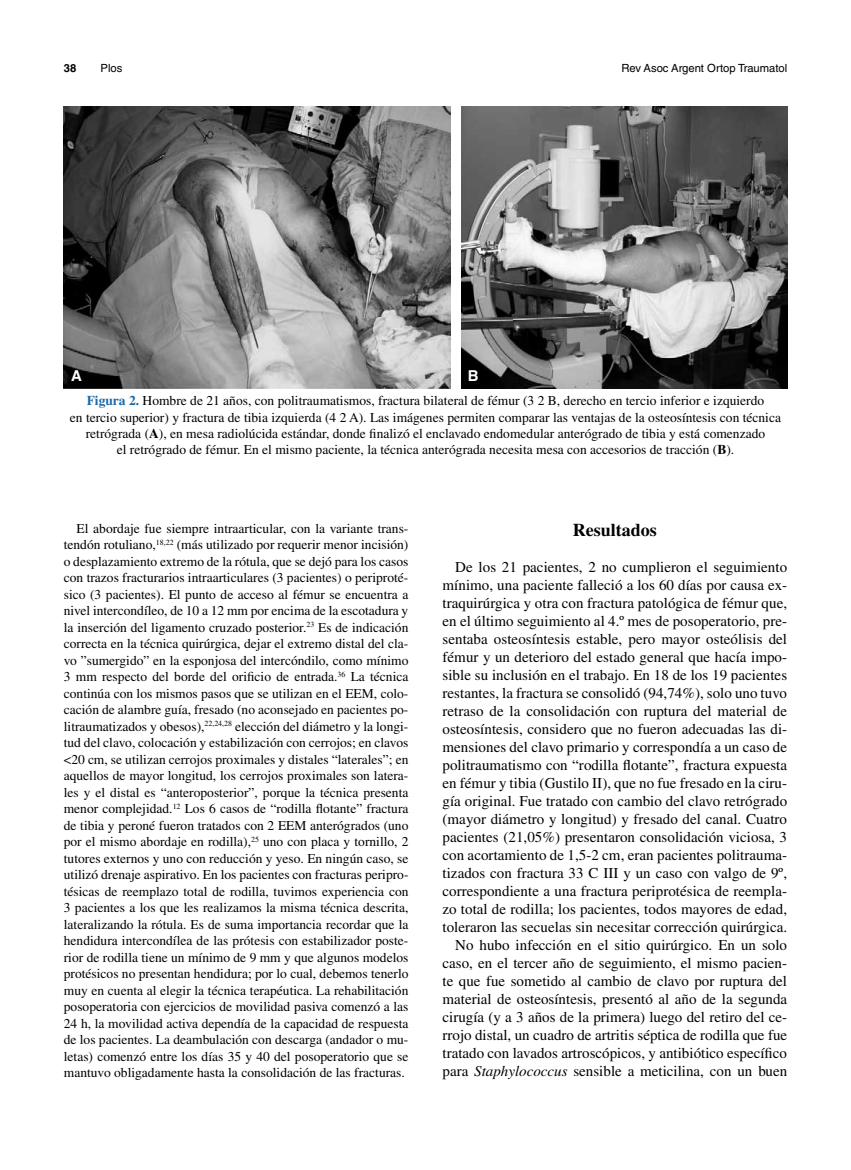
<style>
.page{position:relative;width:851px;height:1170px;background:#fff}
.page>*{position:absolute;margin:0;border:0;box-sizing:border-box;transform-origin:0 0}
.t1{font:700 18px "Times LT Std";color:#000}
.t2{font:15px/18px "Times LT Std";letter-spacing:.005em;color:#000;text-align:right}
.t3{font:700 15px "Helvetica LT Std";color:#fff}
.t4{font:13.5px/16.5px "Times LT Std";color:#000;text-align:justify}
.t5{font:11.25px "Helvetica LT Std";color:#000}
.t6{font:700 11.25px "Helvetica LT Std";color:#000}
.s1{font-weight:700;color:#1d68a6}
.s2{font-weight:700}
.s3{font-style:italic}
</style>
<div class="page">
<img style="left:64px;top:106px;width:386px;height:283px">
<img style="left:461px;top:106px;width:326px;height:283px">
<p class="t6" style="left:64px;top:61px;width:14px">38</p>
<p class="t5" style="left:101px;top:61px;width:23px">Plos</p>
<p class="t5" style="left:621px;top:61px;width:167px">Rev Asoc Argent Ortop Traumatol</p>
<p class="t3" style="left:71px;top:367px;width:12px">A</p>
<p class="t3" style="left:467px;top:367px;width:12px">B</p>
<p class="t4" style="left:70px;top:392px;width:712px;text-align:center"><span class="s1">Figura 2.</span> Hombre de 21 años, con politraumatismos, fractura bilateral de fémur (3 2 B, derecho en tercio inferior e izquierdo<br>en tercio superior) y fractura de tibia izquierda (4 2 A). Las imágenes permiten comparar las ventajas de la osteosíntesis con técnica retrógrada (<span class="s2">A</span>), en mesa radiolúcida estándar, donde finalizó el enclavado endomedular anterógrado de tibia y está comenzado<br>el retrógrado de fémur. En el mismo paciente, la técnica anterógrada necesita mesa con accesorios de tracción (<span class="s2">B</span>).</p>
<p class="t4" style="left:64px;top:519px;width:346px;text-indent:13px">El abordaje fue siempre intraarticular, con la variante trans&shy;tendón rotuliano,<sup>18,22</sup> (más utilizado por requerir menor incisión) o desplazamiento extremo de la rótula, que se dejó para los casos con trazos fracturarios intraarticulares (3 pacientes) o periproté&shy;sico (3 pacientes). El punto de acceso al fémur se encuentra a nivel intercondíleo, de 10 a 12 mm por encima de la escotadura y la inserción del ligamento cruzado posterior.<sup>23</sup> Es de indicación correcta en la técnica quirúrgica, dejar el extremo distal del cla&shy;vo ”sumergido” en la esponjosa del intercóndilo, como mínimo 3 mm respecto del borde del orificio de entrada.<sup>36</sup> La técnica continúa con los mismos pasos que se utilizan en el EEM, colo&shy;cación de alambre guía, fresado (no aconsejado en pacientes po&shy;litraumatizados y obesos),<sup>22,24,28</sup> elección del diámetro y la longi&shy;tud del clavo, colocación y estabilización con cerrojos; en clavos &lt;20 cm, se utilizan cerrojos proximales y distales “laterales”; en aquellos de mayor longitud, los cerrojos proximales son latera&shy;les y el distal es “anteroposterior”, porque la técnica presenta menor complejidad.<sup>12</sup> Los 6 casos de “rodilla flotante” fractura de tibia y peroné fueron tratados con 2 EEM anterógrados (uno por el mismo abordaje en rodilla),<sup>25</sup> uno con placa y tornillo, 2 tutores externos y uno con reducción y yeso. En ningún caso, se utilizó drenaje aspirativo. En los pacientes con fracturas peripro&shy;tésicas de reemplazo total de rodilla, tuvimos experiencia con 3 pacientes a los que les realizamos la misma técnica descrita, lateralizando la rótula. Es de suma importancia recordar que la hendidura intercondílea de las prótesis con estabilizador poste&shy;rior de rodilla tiene un mínimo de 9 mm y que algunos modelos protésicos no presentan hendidura; por lo cual, debemos tenerlo muy en cuenta al elegir la técnica terapéutica. La rehabilitación posoperatoria con ejercicios de movilidad pasiva comenzó a las 24 h, la movilidad activa dependía de la capacidad de respuesta de los pacientes. La deambulación con descarga (andador o mu&shy;letas) comenzó entre los días 35 y 40 del posoperatorio que se mantuvo obligadamente hasta la consolidación de las fracturas.</p>
<h1 class="t1" style="left:572px;top:518px;width:86px">Resultados</h1>
<p class="t2" style="left:442px;top:557px;width:346px">De los 21 pacientes, 2 no cumplieron el seguimiento mínimo, una paciente falleció a los 60 días por causa ex&shy;traquirúrgica y otra con fractura patológica de fémur que, en el último seguimiento al 4.º mes de posoperatorio, pre&shy;sentaba osteosíntesis estable, pero mayor osteólisis del fémur y un deterioro del estado general que hacía impo&shy;sible su inclusión en el trabajo. En 18 de los 19 pacientes restantes, la fractura se consolidó (94,74%), solo uno tuvo retraso de la consolidación con ruptura del material de osteosíntesis, considero que no fueron adecuadas las di&shy;mensiones del clavo primario y correspondía a un caso de politraumatismo con “rodilla flotante”, fractura expuesta en fémur y tibia (Gustilo II), que no fue fresado en la ciru&shy;gía original. Fue tratado con cambio del clavo retrógrado (mayor diámetro y longitud) y fresado del canal. Cuatro pacientes (21,05%) presentaron consolidación viciosa, 3 con acortamiento de 1,5-2 cm, eran pacientes politrauma&shy;tizados con fractura 33 C III y un caso con valgo de 9º, correspondiente a una fractura periprotésica de reempla&shy;zo total de rodilla; los pacientes, todos mayores de edad, toleraron las secuelas sin necesitar corrección quirúrgica.<br>No hubo infección en el sitio quirúrgico. En un solo caso, en el tercer año de seguimiento, el mismo pacien&shy;te que fue sometido al cambio de clavo por ruptura del material de osteosíntesis, presentó al año de la segunda cirugía (y a 3 años de la primera) luego del retiro del ce&shy;rrojo distal, un cuadro de artritis séptica de rodilla que fue tratado con lavados artroscópicos, y antibiótico específico para <span class="s3">Staphylococcus</span> sensible a meticilina, con un buen</p>
</div>
